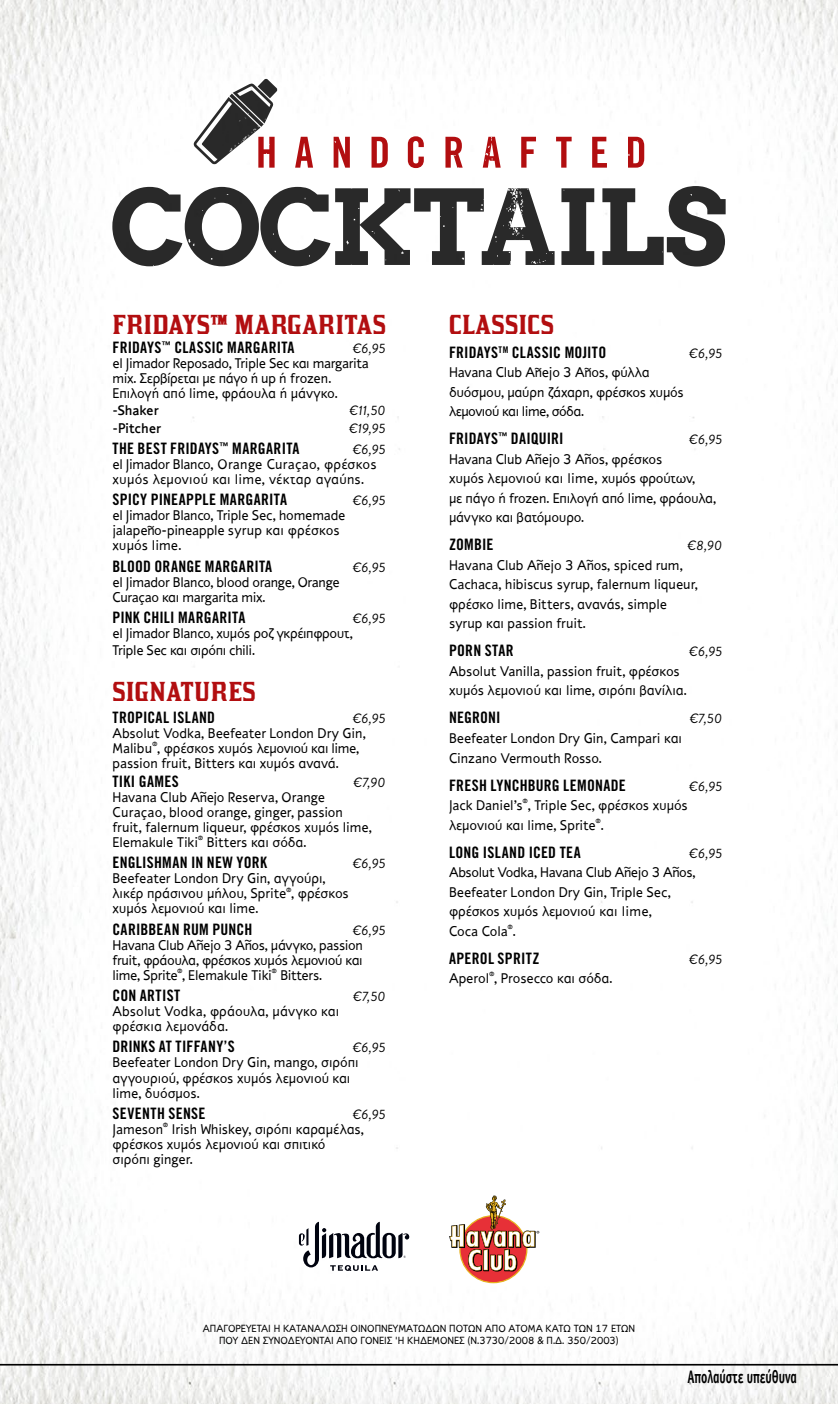
<style>
.page{position:relative;width:838px;height:1404px;background:#fff}
.page>*{position:absolute;margin:0;border:0;box-sizing:border-box;transform-origin:0 0}
.t1{font:24px "Kirsty";letter-spacing:.02em;color:#b20e10}
.t2{font:700 18.15px "Officina Sans ITC Hel";letter-spacing:-.01em;color:#000;scale:.67 1}
.t3{font:15.75px "Trade Gothic LT Std Bd Cn 20";letter-spacing:.015em;color:#000}
.t4{font:14.25px/15px "PF Textbook";letter-spacing:-.01em;color:#000}
.t5{font:14.25px/15px "PF Textbook";letter-spacing:.01em;color:#000}
.t6{font:500 14.25px "PF Textbook";letter-spacing:-.015em;color:#000}
.t7{font:italic 13.5px "Brandon Grotesque";letter-spacing:.01em;color:#000}
.t8{font:10.5px/12.6px "PF Textbook";color:#000;text-align:center}
.s1{font-weight:400}
</style>
<div class="page">
<img style="left:0;top:0;width:838px;height:1403px">
<hr style="left:0;top:1363px;width:838px;height:2px;background:#000">
<svg style="left:449px;top:1195px;width:90px;height:87px"></svg>
<svg style="left:299px;top:1221px;width:110px;height:49px"></svg>
<svg style="left:112px;top:186px;width:73px;height:80px"></svg>
<img style="left:185px;top:186px;width:540px;height:80px">
<svg style="left:193px;top:79px;width:451px;height:89px"></svg>
<img style="left:258px;top:136px;width:386px;height:32px">
<h1 class="t1" style="left:112px;top:310px;width:275px">FRIDAYS™ MARGARITAS</h1>
<p class="t3" style="left:112px;top:338px;width:184px">FRIDAYS<sup>™</sup> CLASSIC MARGARITA</p>
<p class="t7" style="left:352px;top:339px;width:35px">€6,95</p>
<p class="t4" style="left:112px;top:356px;width:258px">el Jimador Reposado, Triple Sec και margarita mix. Σερβίρεται με πάγο ή up ή frozen.<br>Επιλογή από lime, φράουλα ή μάνγκο.</p>
<p class="t6" style="left:112px;top:402px;width:48px"><span class="s1">-</span>Shaker</p>
<p class="t7" style="left:349px;top:401px;width:38px">€11,50</p>
<p class="t6" style="left:112px;top:419px;width:50px"><span class="s1">-</span>Pitcher</p>
<p class="t7" style="left:349px;top:418px;width:38px">€19,95</p>
<p class="t3" style="left:112px;top:438px;width:188px">THE BEST FRIDAYS<sup>™</sup> MARGARITA</p>
<p class="t7" style="left:352px;top:440px;width:35px">€6,95</p>
<p class="t5" style="left:112px;top:456px;width:266px">el Jimador Blanco, Orange Curaçao, φρέσκος χυμός λεμονιού και lime, νέκταρ αγαύης.</p>
<p class="t3" style="left:112px;top:490px;width:176px">SPICY PINEAPPLE MARGARITA</p>
<p class="t7" style="left:352px;top:491px;width:35px">€6,95</p>
<p class="t4" style="left:112px;top:508px;width:234px">el Jimador Blanco, Triple Sec, homemade jalapen~o-pineapple syrup και φρέσκος χυμός lime.</p>
<p class="t3" style="left:112px;top:556px;width:161px">BLOOD ORANGE MARGARITA</p>
<p class="t7" style="left:352px;top:558px;width:35px">€6,95</p>
<p class="t4" style="left:112px;top:574px;width:229px">el Jimador Blanco, blood orange, Orange<br>Curaçao και margarita mix.</p>
<p class="t3" style="left:112px;top:608px;width:134px">PINK CHILI MARGARITA</p>
<p class="t7" style="left:352px;top:609px;width:35px">€6,95</p>
<p class="t4" style="left:112px;top:625px;width:242px;line-height:17.1px">el Jimador Blanco, χυμός ροζ γκρέιπφρουτ,<br>Triple Sec και σιρόπι chili.</p>
<h1 class="t1" style="left:112px;top:677px;width:145px">SIGNATURES</h1>
<p class="t3" style="left:112px;top:707px;width:104px">TROPICAL ISLAND</p>
<p class="t7" style="left:352px;top:708px;width:35px">€6,95</p>
<p class="t4" style="left:112px;top:725px;width:255px">Absolut Vodka, Beefeater London Dry Gin,<br>Malibu<sup>®</sup>, φρέσκος χυμός λεμονιού και lime, passion fruit, Bitters και χυμός ανανά.</p>
<p class="t3" style="left:112px;top:771px;width:68px">TIKI GAMES</p>
<p class="t7" style="left:353px;top:772px;width:34px">€7,90</p>
<p class="t4" style="left:112px;top:789px;width:261px">Havana Club An~ejo Reserva, Orange Curaçao, blood orange, ginger, passion fruit, falernum liqueur, φρέσκος χυμός lime, Elemakule Tiki<sup>®</sup> Bitters και σόδα.</p>
<p class="t3" style="left:112px;top:853px;width:156px">ENGLISHMAN IN NEW YORK</p>
<p class="t7" style="left:352px;top:854px;width:35px">€6,95</p>
<p class="t4" style="left:112px;top:871px;width:238px">Beefeater London Dry Gin, αγγούρι, λικέρ πράσινου μήλου, Sprite<sup>®</sup>, φρέσκος χυμός λεμονιού και lime.</p>
<p class="t3" style="left:112px;top:919px;width:141px">CARIBBEAN RUM PUNCH</p>
<p class="t7" style="left:352px;top:920px;width:35px">€6,95</p>
<p class="t4" style="left:112px;top:937px;width:252px;text-align:justify">Havana Club An~ejo 3 An~os, μάνγκο, passion fruit, φράουλα, φρέσκος χυμός λεμονιού και lime, Sprite<sup>®</sup>, Elemakule Tiki<sup>®</sup> Bitters.</p>
<p class="t3" style="left:112px;top:985px;width:69px">CON ARTIST</p>
<p class="t7" style="left:353px;top:987px;width:34px">€7,50</p>
<p class="t4" style="left:112px;top:1003px;width:228px">Absolut Vodka, φράουλα, μάνγκο και φρέσκια λεμονάδα.</p>
<p class="t3" style="left:112px;top:1037px;width:124px">DRINKS AT TIFFANY’S</p>
<p class="t7" style="left:352px;top:1038px;width:35px">€6,95</p>
<p class="t4" style="left:112px;top:1055px;width:247px">Beefeater London Dry Gin, mango, σιρόπι αγγουριού, φρέσκος χυμός λεμονιού και lime, δυόσμος.</p>
<p class="t3" style="left:112px;top:1103px;width:95px">SEVENTH SENSE</p>
<p class="t7" style="left:352px;top:1104px;width:35px">€6,95</p>
<p class="t4" style="left:112px;top:1121px;width:253px">Jameson<sup>®</sup> Irish Whiskey, σιρόπι καραμέλας, φρέσκος χυμός λεμονιού και σπιτικό σιρόπι ginger.</p>
<h1 class="t1" style="left:449px;top:310px;width:107px">CLASSICS</h1>
<p class="t3" style="left:449px;top:342px;width:159px">FRIDAYS<sup>TM</sup> CLASSIC MOJITO</p>
<p class="t7" style="left:689px;top:344px;width:35px">€6,95</p>
<p class="t4" style="left:449px;top:363px;width:236px;line-height:19.5px">Havana Club An~ejo 3 An~os, φύλλα δυόσμου, μαύρη ζάχαρη, φρέσκος χυμός λεμονιού και lime, σόδα.</p>
<p class="t3" style="left:449px;top:429px;width:116px">FRIDAYS<sup>™</sup> DAIQUIRI</p>
<p class="t7" style="left:689px;top:430px;width:35px">€6,95</p>
<p class="t4" style="left:449px;top:449px;width:268px;line-height:19.5px">Havana Club An~ejo 3 An~os, φρέσκος<br>χυμός λεμονιού και lime, χυμός φρούτων,<br>με πάγο ή frozen. Eπιλογή από lime, φράουλα, μάνγκο και βατόμουρο.</p>
<p class="t3" style="left:449px;top:535px;width:46px">ZOMBIE</p>
<p class="t7" style="left:687px;top:536px;width:36px">€8,90</p>
<p class="t4" style="left:449px;top:555px;width:250px;line-height:19.5px">Havana Club An~ejo 3 An~os, spiced rum, Cachaca, hibiscus syrup, falernum liqueur, φρέσκο lime, Bitters, ανανάς, simple syrup και passion fruit.</p>
<p class="t3" style="left:449px;top:641px;width:66px">PORN STAR</p>
<p class="t7" style="left:689px;top:642px;width:35px">€6,95</p>
<p class="t4" style="left:449px;top:661px;width:239px;line-height:19.5px">Absolut Vanilla, passion fruit, φρέσκος χυμός λεμονιού και lime, σιρόπι βανίλια.</p>
<p class="t3" style="left:449px;top:708px;width:53px">NEGRONI</p>
<p class="t7" style="left:689px;top:709px;width:34px">€7,50</p>
<p class="t4" style="left:449px;top:728px;width:234px;line-height:19.5px">Beefeater London Dry Gin, Campari και<br>Cinzano Vermouth Rosso.</p>
<p class="t3" style="left:449px;top:775px;width:178px">FRESH LYNCHBURG LEMONADE</p>
<p class="t7" style="left:689px;top:776px;width:35px">€6,95</p>
<p class="t4" style="left:449px;top:795px;width:240px;line-height:19.5px">Jack Daniel’s<sup>®</sup>, Triple Sec, φρέσκος χυμός λεμονιού και lime, Sprite<sup>®</sup>.</p>
<p class="t3" style="left:449px;top:842px;width:133px">LONG ISLAND ICED TEA</p>
<p class="t7" style="left:689px;top:843px;width:35px">€6,95</p>
<p class="t4" style="left:449px;top:862px;width:248px;line-height:19.5px">Absolut Vodka, Havana Club An~ejo 3 An~os,<br>Beefeater London Dry Gin, Triple Sec, φρέσκος χυμός λεμονιού και lime,<br>Coca Cola<sup>®</sup>.</p>
<p class="t3" style="left:449px;top:948px;width:92px">APEROL SPRITZ</p>
<p class="t7" style="left:689px;top:949px;width:35px">€6,95</p>
<p class="t4" style="left:449px;top:970px;width:165px">Aperol<sup>®</sup>, Prosecco και σόδα.</p>
<p class="t8" style="left:203px;top:1321px;width:434px">ΑΠΑΓΟΡΕΥΕΤΑΙ Η ΚΑΤΑΝΑΛΩΣΗ ΟΙΝΟΠΝΕΥΜΑΤΩΔΩΝ ΠΟΤΩΝ ΑΠO ΑΤΟΜΑ ΚΑΤΩ ΤΩΝ 17 ΕΤΩΝ<br>ΠΟΥ ΔΕΝ ΣΥΝΟΔΕΥΟΝΤΑΙ ΑΠΟ ΓΟΝΕΙΣ 'Η ΚΗΔΕΜΟΝΕΣ (Ν.3730/2008 &amp; Π.Δ. 350/2003)</p>
<p class="t2" style="left:687px;top:1366px;width:165px">Απολαύστε υπεύθυνα</p>
</div>
